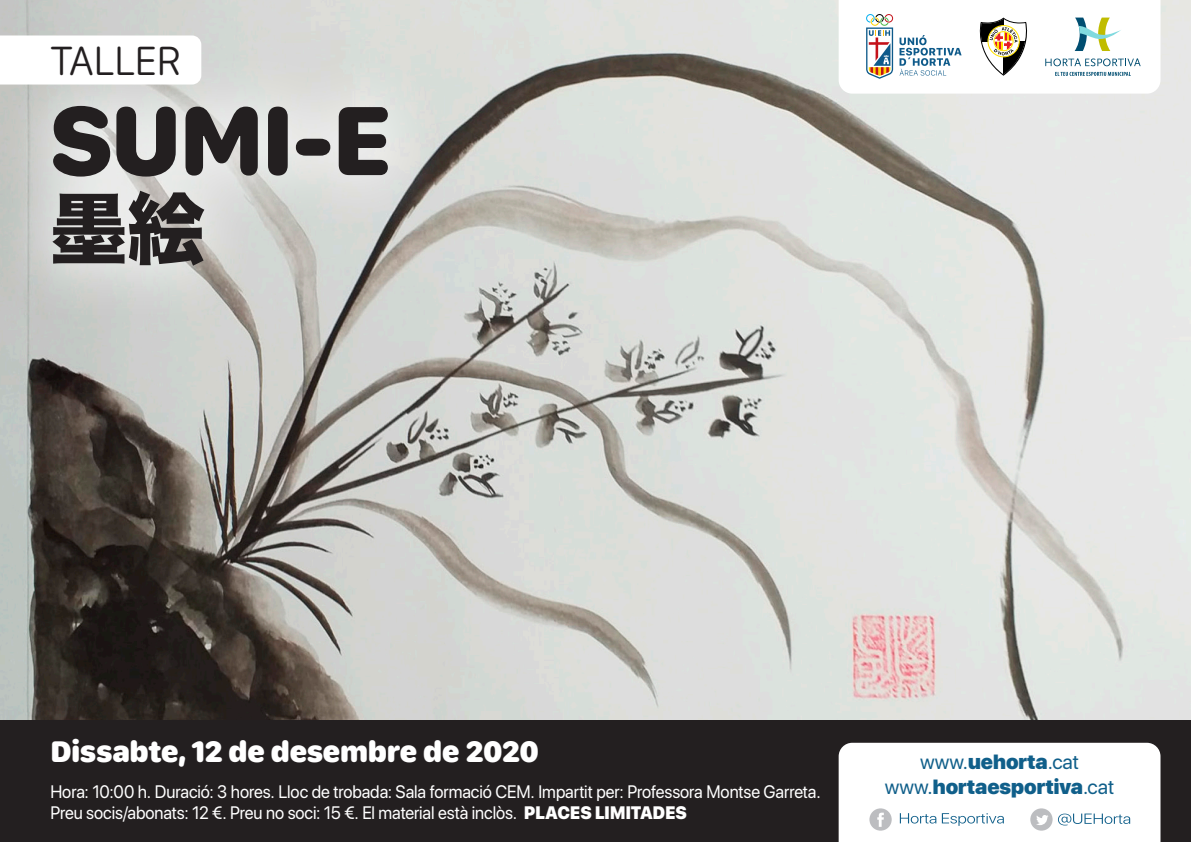
<style>
.page{position:relative;width:1191px;height:842px;background:#fff}
.page>*{position:absolute;margin:0;border:0;box-sizing:border-box;transform-origin:0 0}
.TIT_ROUNDED{font:800 102px "SF Compact Rounded";color:#231f20}
.TIT_ROUNDED-2{font:78px "Hira Kaku Std N W8";color:#231f20}
.TITULAR_2{font:300 42.5px "SF Compact Rounded";letter-spacing:-.01em;color:#231f20}
.DATA{font:900 31px "SF Compact Rounded";letter-spacing:-.01em;color:#fff}
.TEXT_INFO{font:900 20.5px "SF Pro Display";color:#105f8a}
.TEXT_INFO-2{font:20.5px "SF Pro Display";color:#105f8a}
.INFORAMCIÓ_FALDÓ{font:18px/21.6px "SF Pro Display";letter-spacing:-.005em;color:#fff;scale:.95 1}
.s1{font-weight:900}
.s2{font-weight:400}
</style>
<div class="page">
<img style="left:0;top:0;width:1191px;height:720px">
<div style="left:0;top:720px;width:1191px;height:122px;background:#231f20"></div>
<div style="left:0;top:45px;width:448px;height:282px;background:#fff;opacity:.65"></div>
<svg style="left:0;top:35px;width:201px;height:50px"></svg>
<div style="left:838px;top:743px;width:322px;height:99px;background:#fff"></div>
<svg style="left:838px;top:0;width:322px;height:94px"></svg>
<p class="TITULAR_2" style="left:51px;top:32px;width:132px">TALLER</p>
<p class="TIT_ROUNDED" style="left:50px;top:67px;width:343px">SUMI-E</p>
<p class="TIT_ROUNDED-2" style="left:50px;top:186px;width:157px">墨絵</p>
<p class="DATA" style="left:50px;top:729px;width:490px">Dissabte, 12 de desembre de 2020</p>
<p class="INFORAMCIÓ_FALDÓ" style="left:50px;top:780px;width:812px">Hora: 10:00 h. Duració: 3 hores. Lloc de trobada: Sala formació CEM. Impartit per: Professora Montse Garreta.<br>Preu socis/abonats: 12 €. Preu no soci: 15 €. El material està inclòs. <span class="s1">PLACES LIMITADES</span></p>
<p class="TEXT_INFO-2" style="left:920px;top:746px;width:160px">www.<span class="s1">uehorta</span>.cat</p>
<p class="TEXT_INFO" style="left:884px;top:771px;width:231px"><span class="s2">www.</span>hortaesportiva<span class="s2">.cat</span></p>
</div>
